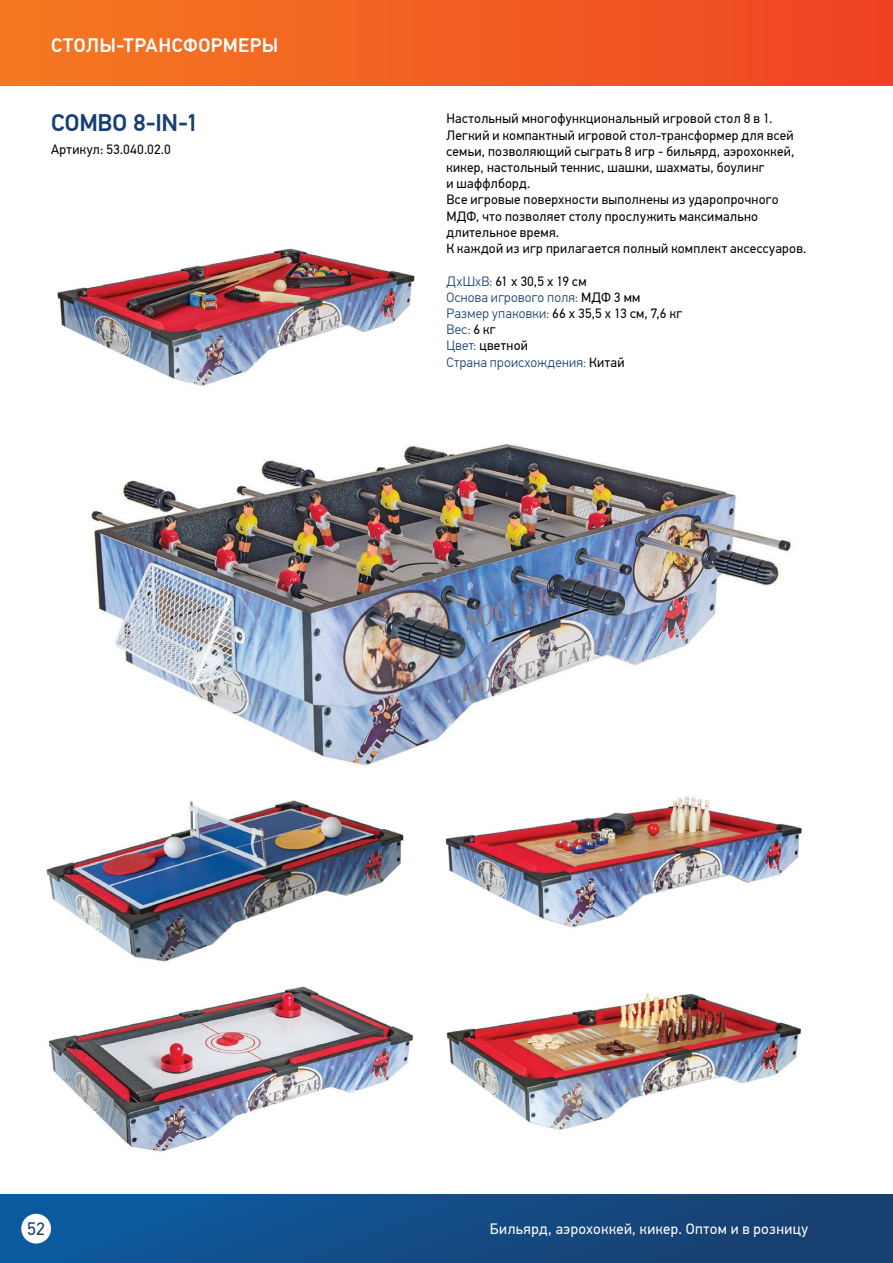
<style>
.page{position:relative;width:893px;height:1263px;background:#fff}
.page>*{position:absolute;margin:0;border:0;box-sizing:border-box;transform-origin:0 0}
.t1{font:500 24px "PF Din Text Pro";letter-spacing:-.01em;color:#173f70}
.t2{font:500 19.5px "PF Din Text Pro";letter-spacing:.025em;color:#fff}
.t3{font:18px "PF Din Text Pro";color:#173f70}
.t4{font:15px "PF Din Text Pro";letter-spacing:.03em;color:#fff}
.t5{font:13.5px/16.2px "PF Din Text Pro";letter-spacing:.02em;color:#000}
.t6{font:300 13.5px/16.2px "PF Din Text Pro";letter-spacing:.015em;color:#173f70}
.s1{font-weight:400;color:#000}
</style>
<div class="page">
<img style="left:57px;top:248px;width:358px;height:139px">
<img style="left:446px;top:993px;width:356px;height:137px">
<img style="left:445px;top:795px;width:357px;height:133px">
<img style="left:46px;top:800px;width:358px;height:163px">
<img style="left:48px;top:986px;width:366px;height:166px">
<img style="left:88px;top:444px;width:705px;height:322px">
<div style="left:0;top:0;width:893px;height:85px;background:linear-gradient(to right,#f47a21,#ef4323)"></div>
<div style="left:0;top:1195px;width:893px;height:68px;background:linear-gradient(to right,#0c5ca2,#193d6b)"></div>
<div style="left:21px;top:1214px;width:30px;height:29px;background:#fff;border-radius:50%"></div>
<h2 class="t2" style="left:51px;top:34px;width:229px">СТОЛЫ-ТРАНСФОРМЕРЫ</h2>
<h1 class="t1" style="left:51px;top:109px;width:149px">COMBO 8-IN-1</h1>
<p class="t5" style="left:51px;top:141px;width:121px">Артикул: 53.040.02.0</p>
<p class="t5" style="left:446px;top:111px;width:359px">Настольный многофункциональный игровой стол 8 в 1.<br>Легкий и компактный игровой стол-трансформер для всей семьи, позволяющий сыграть 8 игр - бильярд, аэрохоккей, кикер, настольный теннис, шашки, шахматы, боулинг<br>и шаффлборд.<br>Все игровые поверхности выполнены из ударопрочного МДФ, что позволяет столу прослужить максимально длительное время.<br>К каждой из игр прилагается полный комплект аксессуаров.</p>
<p class="t6" style="left:446px;top:273px;width:237px">ДхШхВ: <span class="s1">61 х 30,5 х 19 см<br></span>Основа игрового поля: <span class="s1">МДФ 3 мм<br></span>Размер упаковки: <span class="s1">66 х 35,5 х 13 см, 7,6 кг<br></span>Вес: <span class="s1">6 кг<br></span>Цвет: <span class="s1">цветной<br></span>Страна происхождения: <span class="s1">Китай</span></p>
<h3 class="t3" style="left:27px;top:1218px;width:19px">52</h3>
<p class="t4" style="left:490px;top:1220px;width:320px">Бильярд, аэрохоккей, кикер. Оптом и в розницу</p>
</div>
